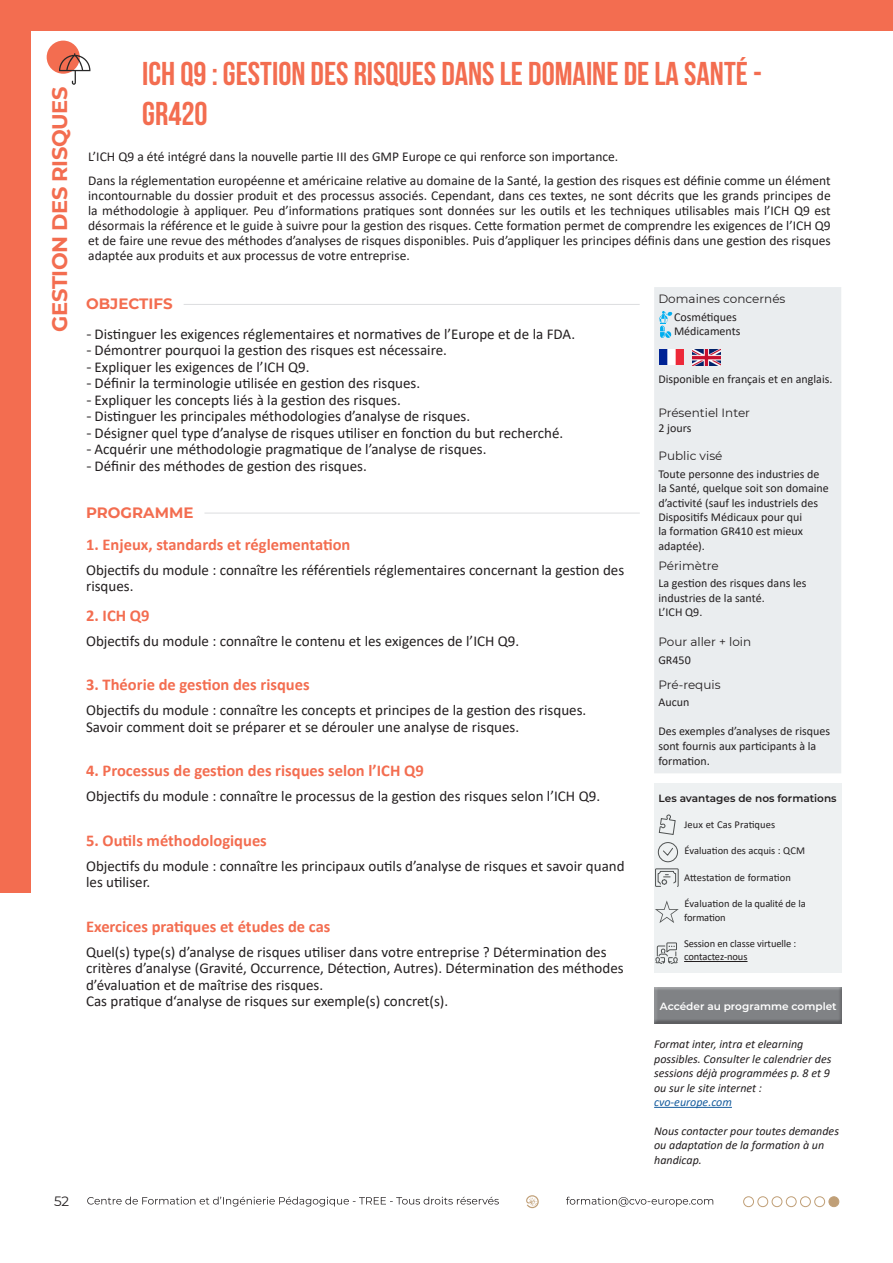
<style>
.page{position:relative;width:893px;height:1263px;background:#fff}
.page>*{position:absolute;margin:0;border:0;box-sizing:border-box;transform-origin:0 0}
.t1{font:700 33px/39.6px "Bebas Neue";color:#f36d50}
.t2{font:700 21px "Montserrat";letter-spacing:-.02em;color:#f36d50}
.t3{font:700 16.5px "Calibri";color:#f36d50}
.t4{font:15px/16.5px "Calibri";color:#231f20}
.t5{font:700 15px "Montserrat";color:#f36d50}
.t6{font:13.5px/15px "Calibri";color:#231f20}
.t7{font:13.5px "Montserrat";color:#231f20}
.t8{font:12px/14.4px "Calibri";color:#231f20}
.t9{font:italic 12px/14.4px "Calibri";color:#231f20}
.t10{font:12px "Montserrat";color:#231f20}
.t11{font:italic 12px "Calibri";color:#175d9e}
.t12{font:10.5px/13.5px "Calibri";letter-spacing:-.01em;color:#231f20}
.t13{font:10.5px "Calibri";letter-spacing:.01em;color:#231f20}
.t14{font:600 10.5px "Montserrat";color:#231f20}
.t15{font:600 10.5px "Montserrat";color:#fff}
.s1{font-family:"Montserrat"}
.s2{font-size:12.75px}
</style>
<div class="page">
<div style="left:47px;top:41px;width:33px;height:33px;background:#f36d50;border-radius:50%"></div>
<svg style="left:59px;top:53px;width:31px;height:32px"></svg>
<div style="left:0;top:0;width:893px;height:31px;background:#f36d50"></div>
<div style="left:0;top:0;width:31px;height:893px;background:#f36d50"></div>
<div style="left:743px;top:1196px;width:11px;height:11px;border:1px solid #c09f77;border-radius:50%"></div>
<div style="left:786px;top:1196px;width:10px;height:11px;border:1px solid #c09f77;border-radius:50%"></div>
<div style="left:800px;top:1196px;width:10px;height:11px;border:1px solid #c09f77;border-radius:50%"></div>
<div style="left:815px;top:1196px;width:10px;height:11px;border:1px solid #c09f77;border-radius:50%"></div>
<div style="left:829px;top:1197px;width:10px;height:9px;background:#c09f77;border-radius:50%"></div>
<div style="left:829px;top:1196px;width:10px;height:11px;border:1px solid #c09f77;border-radius:50%"></div>
<div style="left:772px;top:1196px;width:10px;height:11px;border:1px solid #c09f77;border-radius:50%"></div>
<div style="left:758px;top:1196px;width:10px;height:11px;border:1px solid #c09f77;border-radius:50%"></div>
<svg style="left:87px;top:1196px;width:412px;height:10px"></svg>
<svg style="left:526px;top:1195px;width:13px;height:13px"></svg>
<svg style="left:566px;top:1197px;width:147px;height:10px"></svg>
<div style="left:654px;top:287px;width:187px;height:486px;background:#eaedef"></div>
<img style="left:659px;top:349px;width:24px;height:16px">
<img style="left:693px;top:349px;width:27px;height:16px">
<svg style="left:659px;top:311px;width:13px;height:27px"></svg>
<div style="left:651px;top:984px;width:196px;height:44px;background:#231f20;opacity:.31"></div>
<hr style="left:184px;top:304px;width:456px;height:1px;background:#dcdddf">
<hr style="left:204px;top:513px;width:436px;height:1px;background:#dcdddf">
<div style="left:654px;top:783px;width:188px;height:189px;background:#eef1f2"></div>
<hr style="left:684px;top:961px;width:63px;height:1px;background:#231f20">
<svg style="left:655px;top:943px;width:23px;height:21px"></svg>
<svg style="left:655px;top:900px;width:24px;height:23px"></svg>
<div style="left:655px;top:868px;width:23px;height:19px;border:1px solid #4f5252"></div>
<svg style="left:657px;top:871px;width:19px;height:14px"></svg>
<div style="left:658px;top:842px;width:20px;height:20px;border:1px solid #4f5252;border-radius:50%"></div>
<svg style="left:663px;top:847px;width:10px;height:9px"></svg>
<svg style="left:658px;top:814px;width:18px;height:21px"></svg>
<hr style="left:654px;top:1107px;width:78px;height:1px;background:#175d9e">
<h2 class="t2" style="left:44px;top:332px;width:246px;rotate:-90deg">GESTION DES RISQUES</h2>
<p class="t7" style="left:54px;top:1192px;width:17px">52</p>
<h1 class="t1" style="left:142px;top:54px;width:621px">ICH Q9 : GESTION DES RISQUES DANS LE DOMAINE DE LA SANTÉ -<br>GR420</h1>
<p class="t6" style="left:88px;top:145px;width:744px;line-height:23.5px">L’ICH Q9 a été intégré dans la nouvelle partie III des GMP Europe ce qui renforce son importance.<br>Dans la réglementation européenne et américaine relative au domaine de la Santé, la gestion des risques est définie comme un élément</p>
<p class="t6" style="left:88px;top:188px;width:744px;text-align:justify">incontournable du dossier produit et des processus associés. Cependant, dans ces textes, ne sont décrits que les grands principes de la méthodologie à appliquer. Peu d’informations pratiques sont données sur les outils et les techniques utilisables mais l’ICH Q9 est désormais la référence et le guide à suivre pour la gestion des risques. Cette formation permet de comprendre les exigences de l’ICH Q9 et de faire une revue des méthodes d’analyses de risques disponibles. Puis d’appliquer les principes définis dans une gestion des risques adaptée aux produits et aux processus de votre entreprise.</p>
<p class="t5" style="left:86px;top:293px;width:88px">OBJECTIFS</p>
<p class="t4" style="left:86px;top:325px;width:491px"><span class="s1">-</span> Distinguer les exigences réglementaires et normatives de l’Europe et de la FDA.</p>
<p class="t4" style="left:86px;top:341px;width:362px"><span class="s1">-</span> Démontrer pourquoi la gestion des risques est nécessaire.</p>
<p class="t4" style="left:86px;top:358px;width:225px"><span class="s1">-</span> Expliquer les exigences de l’ICH Q9.</p>
<p class="t4" style="left:86px;top:374px;width:336px"><span class="s1">-</span> Définir la terminologie utilisée en gestion des risques.</p>
<p class="t4" style="left:86px;top:391px;width:316px"><span class="s1">-</span> Expliquer les concepts liés à la gestion des risques.</p>
<p class="t4" style="left:86px;top:407px;width:386px"><span class="s1">-</span> Distinguer les principales méthodologies d’analyse de risques.</p>
<p class="t4" style="left:86px;top:424px;width:479px"><span class="s1">-</span> Désigner quel type d’analyse de risques utiliser en fonction du but recherché.</p>
<p class="t4" style="left:86px;top:440px;width:402px"><span class="s1">-</span> Acquérir une méthodologie pragmatique de l’analyse de risques.</p>
<p class="t4" style="left:86px;top:457px;width:282px"><span class="s1">-</span> Définir des méthodes de gestion des risques.</p>
<p class="t5" style="left:86px;top:501px;width:109px">PROGRAMME</p>
<p class="t3" style="left:86px;top:533px;width:266px">1. Enjeux, standards et réglementation</p>
<p class="t4" style="left:86px;top:561px;width:540px">Objectifs du module : connaître les référentiels réglementaires concernant la gestion des risques.</p>
<p class="t3" style="left:86px;top:604px;width:65px">2. ICH Q9</p>
<p class="t4" style="left:86px;top:632px;width:435px">Objectifs du module : connaître le contenu et les exigences de l’ICH Q9.</p>
<p class="t3" style="left:86px;top:673px;width:225px">3. Théorie de gestion des risques</p>
<p class="t4" style="left:86px;top:702px;width:502px">Objectifs du module : connaître les concepts et principes de la gestion des risques.<br>Savoir comment doit se préparer et se dérouler une analyse de risques.</p>
<p class="t3" style="left:86px;top:759px;width:339px">4. Processus de gestion des risques selon l’ICH Q9</p>
<p class="t4" style="left:86px;top:788px;width:515px">Objectifs du module : connaître le processus de la gestion des risques selon l’ICH Q9.</p>
<p class="t3" style="left:86px;top:828px;width:182px">5. Outils méthodologiques</p>
<p class="t4" style="left:86px;top:857px;width:540px">Objectifs du module : connaître les principaux outils d’analyse de risques et savoir quand les utiliser.</p>
<p class="t3" style="left:86px;top:914px;width:246px">Exercices pratiques et études de cas</p>
<p class="t4" style="left:86px;top:943px;width:539px">Quel(s) type(s) d’analyse de risques utiliser dans votre entreprise ? Détermination des critères d’analyse (Gravité, Occurrence, Détection, Autres). Détermination des méthodes d’évaluation et de maîtrise des risques.<br>Cas pratique d‘analyse de risques sur exemple(s) concret(s).</p>
<p class="t10" style="left:658px;top:290px;width:129px">Domaines concernés</p>
<p class="t8" style="left:674px;top:309px;width:68px">Cosmétiques<br>Médicaments</p>
<p class="t8" style="left:658px;top:371px;width:176px">Disponible en français et en anglais.</p>
<p class="t10" style="left:658px;top:405px;width:93px">Présentiel Inter</p>
<p class="t8" style="left:658px;top:420px;width:34px">2 jours</p>
<p class="t10" style="left:658px;top:448px;width:66px">Public visé</p>
<p class="t8" style="left:658px;top:466px;width:172px">Toute personne des industries de la Santé, quelque soit son domaine d’activité (sauf les industriels des<br>Dispositifs Médicaux pour qui<br>la formation GR410 est mieux adaptée).</p>
<p class="t10" style="left:658px;top:557px;width:62px">Périmètre</p>
<p class="t8" style="left:658px;top:576px;width:150px">La gestion des risques dans les industries de la santé.<br>L’ICH Q9.</p>
<p class="t10" style="left:658px;top:634px;width:94px">Pour aller + loin</p>
<p class="t8" style="left:658px;top:652px;width:34px">GR450</p>
<p class="t10" style="left:658px;top:676px;width:64px">Pré-requis</p>
<p class="t8" style="left:658px;top:695px;width:32px">Aucun</p>
<p class="t8" style="left:658px;top:723px;width:173px;line-height:14.9px">Des exemples d’analyses de risques sont fournis aux participants à la formation<span class="s2">.</span></p>
<p class="t14" style="left:659px;top:790px;width:179px">Les avantages de nos formations</p>
<p class="t13" style="left:684px;top:817px;width:93px">Jeux et Cas Pratiques</p>
<p class="t12" style="left:684px;top:844px;width:122px">Évaluation des acquis : QCM</p>
<p class="t13" style="left:684px;top:870px;width:108px">Attestation de formation</p>
<p class="t12" style="left:684px;top:897px;width:123px">Évaluation de la qualité de la formation</p>
<p class="t12" style="left:684px;top:937px;width:114px;line-height:13px">Session en classe virtuelle : contactez-nous</p>
<p class="t15" style="left:660px;top:999px;width:178px">Accéder au programme complet</p>
<p class="t9" style="left:654px;top:1037px;width:179px">Format inter, intra et elearning possibles. Consulter le calendrier des sessions déjà programmées p. 8 et 9 ou sur le site internet :</p>
<p class="t11" style="left:654px;top:1094px;width:79px">cvo-europe.com</p>
<p class="t9" style="left:654px;top:1123px;width:186px">Nous contacter pour toutes demandes ou adaptation de la formation à un handicap.</p>
</div>
